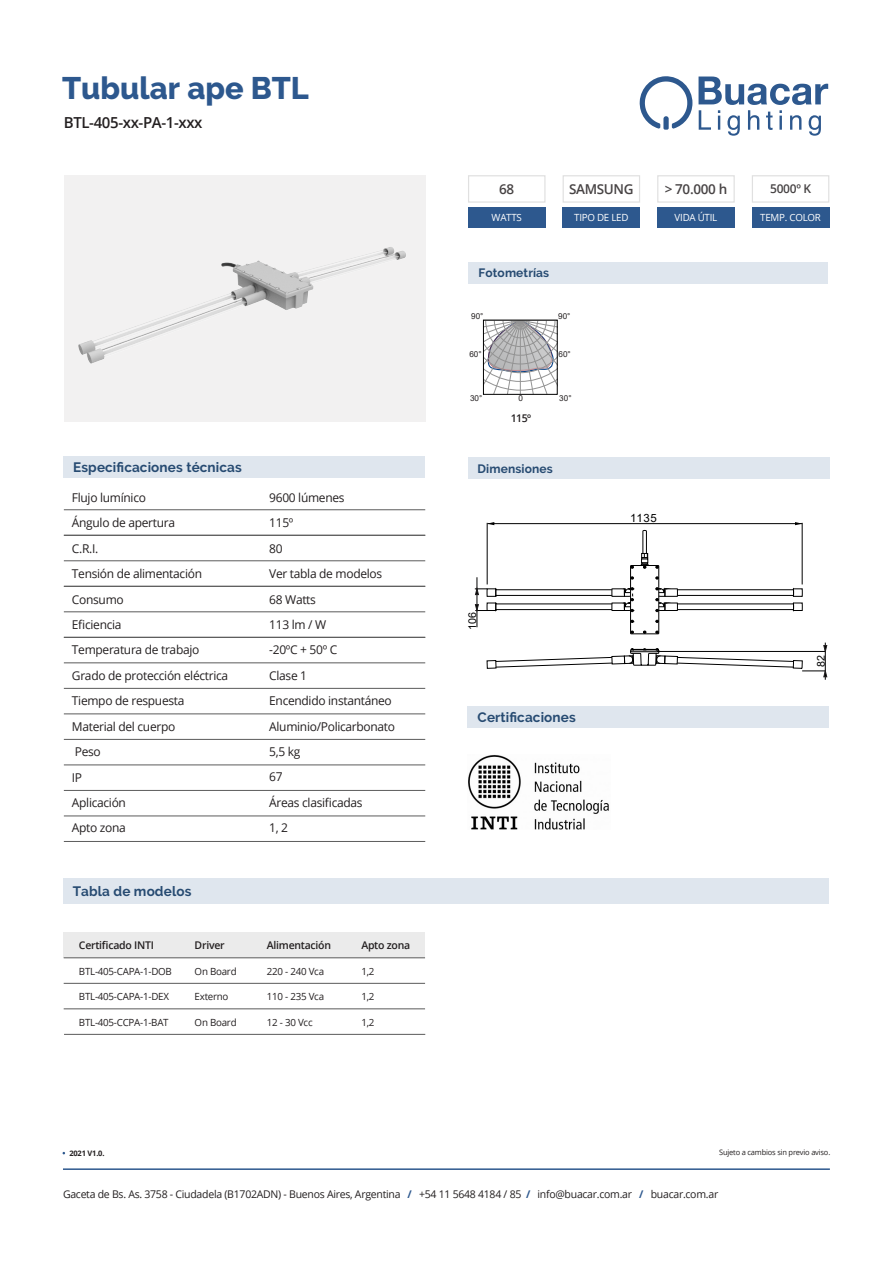
<style>
.page{position:relative;width:893px;height:1263px;background:#fff}
.page>*{position:absolute;margin:0;border:0;box-sizing:border-box;transform-origin:0 0}
.t1{font:800 31.05px "Raleway";color:#2d588e}
.t2{font:600 15.15px "Open Sans";letter-spacing:-.025em;color:#231f20}
.t3{font:700 13.65px "Raleway";letter-spacing:.01em;color:#274b72}
.t4{font:600 13.65px "Open Sans";letter-spacing:-.025em;color:#474344}
.t5{font:12.15px/25.3px "Open Sans";letter-spacing:-.025em;color:#231f20}
.t6{font:700 12.15px "Raleway";letter-spacing:.01em;color:#274b72}
.t7{font:600 12.15px "Open Sans";letter-spacing:-.025em;color:#474344}
.t8{font:11.4px "Arial";color:#000}
.t9{font:10.8px "Arial";color:#000}
.t10{font:10.65px "Open Sans";letter-spacing:-.025em;color:#231f20}
.t11{font:600 10.65px "Open Sans";letter-spacing:-.025em;color:#231f20}
.t12{font:9.9px "Open Sans";letter-spacing:-.025em;color:#231f20}
.t13{font:9.9px "Open Sans";letter-spacing:-.025em;color:#fff}
.t14{font:8.25px "Arial";color:#221e1f}
.t15{font:7.65px "Open Sans";letter-spacing:-.025em;color:#231f20}
.t16{font:700 7.65px "Open Sans";letter-spacing:-.025em;color:#231f20}
.s1{font-weight:700;color:#2d588e}
</style>
<div class="page">
<hr style="left:63px;top:1168px;width:767px;height:2px;background:#2d588e">
<svg style="left:485px;top:322px;width:71px;height:71px"></svg>
<div style="left:483px;top:320px;width:75px;height:75px;border:1px solid #000"></div>
<div style="left:469px;top:262px;width:359px;height:21px;background:#dfe6ee"></div>
<div style="left:468px;top:175px;width:77px;height:28px;border:1px solid #e0e0e0"></div>
<div style="left:468px;top:208px;width:78px;height:20px;background:#2d588e"></div>
<div style="left:563px;top:175px;width:77px;height:28px;border:1px solid #e0e0e0"></div>
<div style="left:563px;top:208px;width:77px;height:20px;background:#2d588e"></div>
<div style="left:657px;top:175px;width:78px;height:28px;border:1px solid #e0e0e0"></div>
<div style="left:657px;top:208px;width:78px;height:20px;background:#2d588e"></div>
<div style="left:752px;top:175px;width:77px;height:28px;border:1px solid #e0e0e0"></div>
<div style="left:752px;top:208px;width:77px;height:20px;background:#2d588e"></div>
<div style="left:64px;top:175px;width:362px;height:247px;background:#f2f1f1"></div>
<hr style="left:825px;top:643px;width:1px;height:37px;background:#000">
<svg style="left:475px;top:522px;width:352px;height:155px"></svg>
<img style="left:468px;top:755px;width:141px;height:75px">
<div style="left:468px;top:706px;width:361px;height:22px;background:#dfe6ee"></div>
<div style="left:64px;top:932px;width:361px;height:26px;background:#ebebeb"></div>
<div style="left:64px;top:878px;width:765px;height:25px;background:#dfe6ee"></div>
<hr style="left:64px;top:983px;width:361px;height:1px;background:#5b5b5b">
<hr style="left:64px;top:1008px;width:361px;height:1px;background:#5b5b5b">
<hr style="left:64px;top:1034px;width:361px;height:1px;background:#5b5b5b">
<hr style="left:64px;top:957px;width:361px;height:1px;background:#5b5b5b">
<div style="left:468px;top:457px;width:361px;height:22px;background:#dfe6ee"></div>
<svg style="left:639px;top:76px;width:53px;height:54px"></svg>
<svg style="left:698px;top:77px;width:130px;height:59px"></svg>
<hr style="left:64px;top:509px;width:361px;height:1px;background:#5b5b5b">
<hr style="left:64px;top:560px;width:361px;height:1px;background:#5b5b5b">
<hr style="left:64px;top:535px;width:361px;height:1px;background:#5b5b5b">
<hr style="left:64px;top:586px;width:361px;height:1px;background:#5b5b5b">
<hr style="left:64px;top:611px;width:361px;height:1px;background:#5b5b5b">
<hr style="left:64px;top:637px;width:361px;height:1px;background:#5b5b5b">
<hr style="left:64px;top:662px;width:361px;height:1px;background:#5b5b5b">
<hr style="left:64px;top:688px;width:361px;height:1px;background:#5b5b5b">
<hr style="left:64px;top:713px;width:361px;height:1px;background:#5b5b5b">
<hr style="left:64px;top:739px;width:361px;height:1px;background:#5b5b5b">
<hr style="left:64px;top:765px;width:361px;height:1px;background:#5b5b5b">
<hr style="left:64px;top:790px;width:361px;height:1px;background:#5b5b5b">
<hr style="left:64px;top:816px;width:361px;height:1px;background:#5b5b5b">
<hr style="left:64px;top:841px;width:361px;height:1px;background:#5b5b5b">
<div style="left:64px;top:456px;width:361px;height:22px;background:#dfe6ee"></div>
<h1 class="t1" style="left:62px;top:70px;width:248px">Tubular ape BTL</h1>
<p class="t2" style="left:64px;top:112px;width:140px">BTL-405-xx-PA-1-xxx</p>
<p class="t3" style="left:73px;top:459px;width:170px">Especificaciones técnicas</p>
<p class="t5" style="left:72px;top:484px;width:158px">Flujo lumínico<br>Ángulo de apertura<br>C.R.I.<br>Tensión de alimentación<br>Consumo<br>Eficiencia<br>Temperatura de trabajo<br>Grado de protección eléctrica<br>Tiempo de respuesta<br>Material del cuerpo<br>Peso<br>IP<br>Aplicación<br>Apto zona</p>
<p class="t5" style="left:269px;top:484px;width:127px">9600 lúmenes<br>115º<br>80<br>Ver tabla de modelos<br>68 Watts<br>113 lm / W<br>-20ºC + 50º C<br>Clase 1<br>Encendido instantáneo<br>Aluminio/Policarbonato<br>5,5 kg<br>67<br>Áreas clasificadas<br>1, 2</p>
<p class="t3" style="left:73px;top:883px;width:120px">Tabla de modelos</p>
<p class="t11" style="left:79px;top:938px;width:76px">Certificado INTI</p>
<p class="t11" style="left:195px;top:938px;width:32px">Driver</p>
<p class="t11" style="left:267px;top:938px;width:66px">Alimentación</p>
<p class="t11" style="left:361px;top:938px;width:50px">Apto zona</p>
<p class="t12" style="left:79px;top:964px;width:94px">BTL-405-CAPA-1-DOB</p>
<p class="t12" style="left:195px;top:964px;width:43px">On Board</p>
<p class="t12" style="left:267px;top:964px;width:59px">220 - 240 Vca</p>
<p class="t12" style="left:361px;top:964px;width:15px">1,2</p>
<p class="t12" style="left:79px;top:990px;width:92px">BTL-405-CAPA-1-DEX</p>
<p class="t12" style="left:195px;top:990px;width:35px">Externo</p>
<p class="t12" style="left:267px;top:990px;width:59px">110 - 235 Vca</p>
<p class="t12" style="left:361px;top:990px;width:15px">1,2</p>
<p class="t12" style="left:79px;top:1015px;width:91px">BTL-405-CCPA-1-BAT</p>
<p class="t12" style="left:195px;top:1015px;width:43px">On Board</p>
<p class="t12" style="left:267px;top:1015px;width:47px">12 - 30 Vcc</p>
<p class="t12" style="left:361px;top:1015px;width:15px">1,2</p>
<p class="t4" style="left:499px;top:180px;width:17px">68</p>
<p class="t13" style="left:492px;top:210px;width:32px">WATTS</p>
<p class="t4" style="left:569px;top:180px;width:66px">SAMSUNG</p>
<p class="t13" style="left:574px;top:210px;width:56px">TIPO DE LED</p>
<p class="t4" style="left:665px;top:180px;width:64px">&gt; 70.000 h</p>
<p class="t13" style="left:675px;top:210px;width:44px">VIDA ÚTIL</p>
<p class="t6" style="left:478px;top:266px;width:72px">Fotometrías</p>
<p class="t14" style="left:471px;top:310px;width:14px">90°</p>
<p class="t14" style="left:558px;top:310px;width:14px">90°</p>
<p class="t14" style="left:469px;top:349px;width:14px">60°</p>
<p class="t14" style="left:559px;top:349px;width:14px">60°</p>
<p class="t14" style="left:470px;top:393px;width:14px">30°</p>
<p class="t14" style="left:519px;top:393px;width:6px">0</p>
<p class="t14" style="left:559px;top:393px;width:14px">30°</p>
<p class="t11" style="left:511px;top:410px;width:22px">115º</p>
<p class="t6" style="left:478px;top:462px;width:77px">Dimensiones</p>
<p class="t8" style="left:630px;top:510px;width:28px">1135</p>
<p class="t7" style="left:770px;top:180px;width:42px">5000º K</p>
<p class="t13" style="left:760px;top:210px;width:62px">TEMP. COLOR</p>
<p class="t9" style="left:465px;top:630px;width:19px;rotate:-90deg">106</p>
<p class="t3" style="left:478px;top:709px;width:100px">Certificaciones</p>
<p class="t9" style="left:814px;top:667px;width:13px;rotate:-90deg">82</p>
<p class="t16" style="left:69px;top:1147px;width:37px">2021 V1.0.</p>
<p class="t15" style="left:719px;top:1147px;width:113px">Sujeto a cambios sin previo aviso.</p>
<p class="t10" style="left:63px;top:1187px;width:657px">Gaceta de Bs. As. 3758 - Ciudadela (B1702ADN) - Buenos Aires, Argentina <span class="s1">/</span> +54 11 5648 4184 / 85 <span class="s1">/</span> info@buacar.com.ar <span class="s1">/</span> buacar.com.ar</p>
</div>
